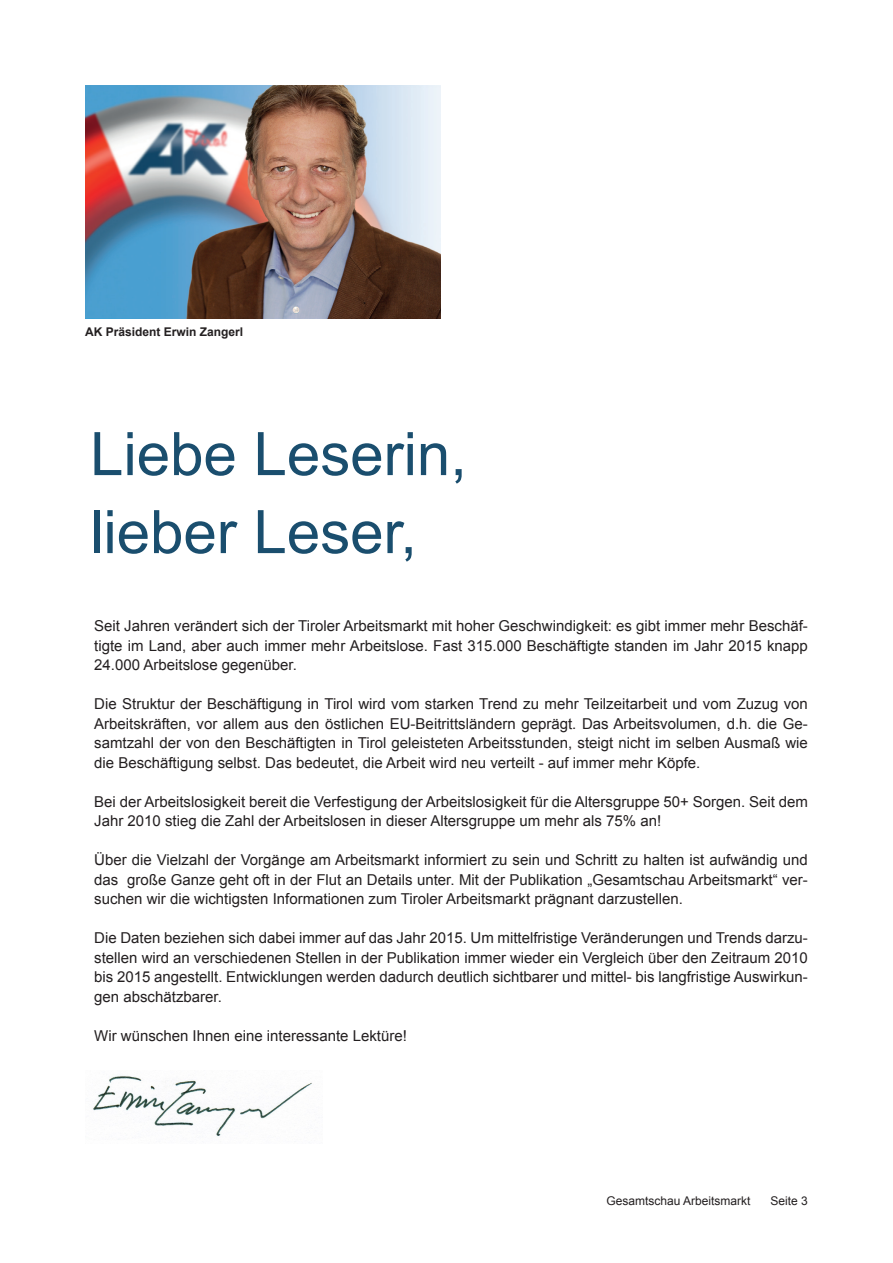
<style>
.page{position:relative;width:893px;height:1263px;background:#fff}
.page>*{position:absolute;margin:0;border:0;box-sizing:border-box;transform-origin:0 0}
.t1{font:60px/78px "Arial";color:#1a4e6e}
.Fließtext{font:15px/19.5px "Arial";color:#231f20;text-align:justify}
.t2{font:12px "Arial";color:#231f20}
.Bildunterschrift{font:700 12px "Arial";color:#231f20}
</style>
<div class="page">
<img style="left:85px;top:85px;width:355px;height:234px">
<img style="left:93px;top:1075px;width:219px;height:61px">
<p class="Bildunterschrift" style="left:85px;top:324px;width:160px">AK Präsident Erwin Zangerl</p>
<p class="t1" style="left:90px;top:416px;width:378px">Liebe Leserin, lieber Leser,</p>
<p class="Fließtext" style="left:94px;top:616px;width:715px">Seit Jahren verändert sich der Tiroler Arbeitsmarkt mit hoher Geschwindigkeit: es gibt immer mehr Beschäf&shy;tigte im Land, aber auch immer mehr Arbeitslose. Fast 315.000 Beschäftigte standen im Jahr 2015 knapp 24.000 Arbeitslose gegenüber.</p>
<p class="Fließtext" style="left:94px;top:694px;width:715px">Die Struktur der Beschäftigung in Tirol wird vom starken Trend zu mehr Teilzeitarbeit und vom Zuzug von Arbeitskräften, vor allem aus den östlichen EU-Beitrittsländern geprägt. Das Arbeitsvolumen, d.h. die Ge&shy;samtzahl der von den Beschäftigten in Tirol geleisteten Arbeitsstunden, steigt nicht im selben Ausmaß wie die Beschäftigung selbst. Das bedeutet, die Arbeit wird neu verteilt - auf immer mehr Köpfe.</p>
<p class="Fließtext" style="left:94px;top:792px;width:715px">Bei der Arbeitslosigkeit bereit die Verfestigung der Arbeitslosigkeit für die Altersgruppe 50+ Sorgen. Seit dem<br>Jahr 2010 stieg die Zahl der Arbeitslosen in dieser Altersgruppe um mehr als 75% an!</p>
<p class="Fließtext" style="left:94px;top:850px;width:715px">Über die Vielzahl der Vorgänge am Arbeitsmarkt informiert zu sein und Schritt zu halten ist aufwändig und das große Ganze geht oft in der Flut an Details unter. Mit der Publikation „Gesamtschau Arbeitsmarkt“ ver&shy;suchen wir die wichtigsten Informationen zum Tiroler Arbeitsmarkt prägnant darzustellen.</p>
<p class="Fließtext" style="left:94px;top:928px;width:715px">Die Daten beziehen sich dabei immer auf das Jahr 2015. Um mittelfristige Veränderungen und Trends darzu&shy;stellen wird an verschiedenen Stellen in der Publikation immer wieder ein Vergleich über den Zeitraum 2010 bis 2015 angestellt. Entwicklungen werden dadurch deutlich sichtbarer und mittel- bis langfristige Auswirkun&shy;gen abschätzbarer.</p>
<p class="Fließtext" style="left:94px;top:1026px;width:314px">Wir wünschen Ihnen eine interessante Lektüre!</p>
<p class="t2" style="left:606px;top:1193px;width:146px">Gesamtschau Arbeitsmarkt</p>
<p class="t2" style="left:771px;top:1193px;width:39px">Seite 3</p>
</div>
